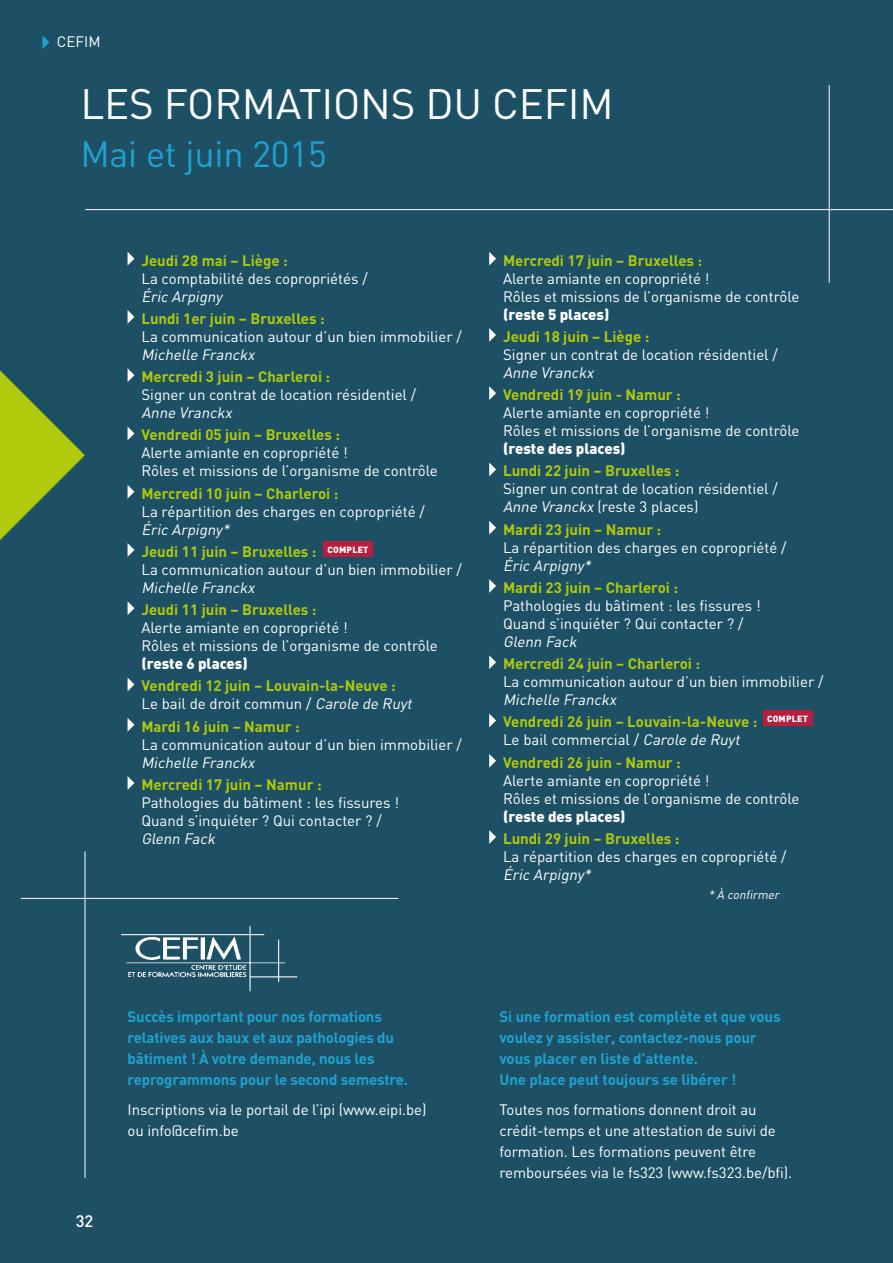
<style>
.page{position:relative;width:893px;height:1263px;background:#1e5065}
.page>*{position:absolute;margin:0;border:0;box-sizing:border-box;transform-origin:0 0}
.t1{font:42px "DIN";letter-spacing:-.005em;color:#fff}
.t2{font:36px "DIN";letter-spacing:-.005em;color:#1fa2d0}
.t3{font:500 16.5px "DIN";color:#fff}
.t4{font:15px/18px "DIN";color:#fff}
.t5{font:700 15px/18px "DIN";color:#afca0b}
.t6{font:700 15px/21px "DIN";letter-spacing:-.01em;color:#1fa2d0}
.t7{font:italic 15px "DIN";color:#fff}
.t8{font:900 15px "DIN";color:#fff}
.t9{font:italic 12px "DIN";color:#fff}
.t10{font:900 8.85px "DIN";letter-spacing:.025em;color:#fff}
.s1{font-weight:400;color:#fff}
.s2{font-weight:400;font-style:italic;color:#fff}
.s3{font-style:italic}
</style>
<div class="page">
<svg style="left:0;top:370px;width:85px;height:170px"></svg>
<svg style="left:43px;top:36px;width:6px;height:13px"></svg>
<svg style="left:128px;top:252px;width:6px;height:13px"></svg>
<svg style="left:128px;top:310px;width:6px;height:14px"></svg>
<svg style="left:128px;top:369px;width:6px;height:13px"></svg>
<svg style="left:128px;top:427px;width:6px;height:13px"></svg>
<svg style="left:128px;top:485px;width:6px;height:13px"></svg>
<svg style="left:128px;top:543px;width:6px;height:14px"></svg>
<svg style="left:128px;top:602px;width:6px;height:13px"></svg>
<svg style="left:128px;top:678px;width:6px;height:13px"></svg>
<svg style="left:128px;top:718px;width:6px;height:13px"></svg>
<svg style="left:128px;top:776px;width:6px;height:14px"></svg>
<svg style="left:489px;top:252px;width:7px;height:14px"></svg>
<svg style="left:489px;top:328px;width:7px;height:14px"></svg>
<svg style="left:489px;top:386px;width:7px;height:14px"></svg>
<svg style="left:489px;top:463px;width:7px;height:13px"></svg>
<svg style="left:489px;top:521px;width:7px;height:14px"></svg>
<svg style="left:489px;top:579px;width:7px;height:14px"></svg>
<svg style="left:489px;top:655px;width:7px;height:14px"></svg>
<svg style="left:489px;top:714px;width:7px;height:13px"></svg>
<svg style="left:489px;top:754px;width:7px;height:14px"></svg>
<svg style="left:489px;top:830px;width:7px;height:14px"></svg>
<hr style="left:85px;top:209px;width:808px;height:1px;background:#fff">
<hr style="left:21px;top:898px;width:377px;height:1px;background:#fff">
<hr style="left:85px;top:851px;width:1px;height:327px;background:#fff">
<hr style="left:829px;top:85px;width:1px;height:198px;background:#fff">
<img style="left:121px;top:926px;width:177px;height:66px">
<div style="left:323px;top:541px;width:50px;height:16px;background:#b71e3f"></div>
<div style="left:763px;top:710px;width:49px;height:16px;background:#b71e3f"></div>
<p class="t4" style="left:57px;top:32px;width:45px">CEFIM</p>
<h1 class="t1" style="left:80px;top:78px;width:535px">LES FORMATIONS DU CEFIM</h1>
<h2 class="t2" style="left:80px;top:131px;width:248px">Mai et juin 2015</h2>
<p class="t5" style="left:141px;top:250px;width:148px">Jeudi 28 mai – Liège :</p>
<p class="t4" style="left:141px;top:269px;width:228px">La comptabilité des copropriétés /</p>
<p class="t7" style="left:141px;top:287px;width:86px">Éric Arpigny</p>
<p class="t5" style="left:141px;top:309px;width:185px">Lundi 1er juin – Bruxelles :</p>
<p class="t4" style="left:141px;top:327px;width:322px">La communication autour d’un bien immobilier /</p>
<p class="t7" style="left:141px;top:345px;width:118px">Michelle Franckx</p>
<p class="t5" style="left:141px;top:367px;width:190px">Mercredi 3 juin – Charleroi :</p>
<p class="t4" style="left:141px;top:385px;width:276px">Signer un contrat de location résidentiel /</p>
<p class="t7" style="left:141px;top:403px;width:95px">Anne Vranckx</p>
<p class="t5" style="left:141px;top:425px;width:200px">Vendredi 05 juin – Bruxelles :</p>
<p class="t4" style="left:141px;top:444px;width:298px">Alerte amiante en copropriété !<br>Rôles et missions de l’organisme de contrôle</p>
<p class="t5" style="left:141px;top:483px;width:198px">Mercredi 10 juin – Charleroi :</p>
<p class="t4" style="left:141px;top:502px;width:285px">La répartition des charges en copropriété /</p>
<p class="t7" style="left:141px;top:520px;width:93px">Éric Arpigny*</p>
<p class="t5" style="left:141px;top:542px;width:177px">Jeudi 11 juin – Bruxelles :</p>
<p class="t4" style="left:141px;top:560px;width:322px">La communication autour d’un bien immobilier /</p>
<p class="t7" style="left:141px;top:578px;width:118px">Michelle Franckx</p>
<p class="t5" style="left:141px;top:600px;width:177px">Jeudi 11 juin – Bruxelles :</p>
<p class="t4" style="left:141px;top:618px;width:298px">Alerte amiante en copropriété !<br>Rôles et missions de l’organisme de contrôle</p>
<p class="t8" style="left:141px;top:654px;width:108px">(reste 6 places)</p>
<p class="t5" style="left:141px;top:676px;width:275px">Vendredi 12 juin – Louvain-la-Neuve :<br><span class="s1">Le bail de droit commun /</span> <span class="s2">Carole de Ruyt</span></p>
<p class="t5" style="left:141px;top:716px;width:160px">Mardi 16 juin – Namur :</p>
<p class="t4" style="left:141px;top:735px;width:322px">La communication autour d’un bien immobilier /</p>
<p class="t7" style="left:141px;top:753px;width:118px">Michelle Franckx</p>
<p class="t5" style="left:141px;top:775px;width:182px">Mercredi 17 juin – Namur :</p>
<p class="t4" style="left:141px;top:793px;width:259px">Pathologies du bâtiment : les fissures !<br>Quand s’inquiéter ? Qui contacter ? /</p>
<p class="t7" style="left:141px;top:829px;width:78px">Glenn Fack</p>
<p class="t10" style="left:328px;top:544px;width:43px">COMPLET</p>
<p class="t5" style="left:503px;top:250px;width:201px">Mercredi 17 juin – Bruxelles :</p>
<p class="t4" style="left:503px;top:269px;width:298px">Alerte amiante en copropriété !<br>Rôles et missions de l’organisme de contrôle</p>
<p class="t8" style="left:503px;top:304px;width:108px">(reste 5 places)</p>
<p class="t5" style="left:503px;top:327px;width:148px">Jeudi 18 juin – Liège :</p>
<p class="t4" style="left:503px;top:345px;width:276px">Signer un contrat de location résidentiel /</p>
<p class="t7" style="left:503px;top:363px;width:95px">Anne Vranckx</p>
<p class="t5" style="left:503px;top:385px;width:179px">Vendredi 19 juin - Namur :</p>
<p class="t4" style="left:503px;top:403px;width:298px">Alerte amiante en copropriété !<br>Rôles et missions de l’organisme de contrôle</p>
<p class="t8" style="left:503px;top:439px;width:124px">(reste des places)</p>
<p class="t5" style="left:503px;top:461px;width:178px">Lundi 22 juin – Bruxelles :</p>
<p class="t4" style="left:503px;top:480px;width:276px">Signer un contrat de location résidentiel /<br><span class="s3">Anne Vranckx</span> (reste 3 places)</p>
<p class="t5" style="left:503px;top:519px;width:160px">Mardi 23 juin – Namur :</p>
<p class="t4" style="left:503px;top:538px;width:285px">La répartition des charges en copropriété /</p>
<p class="t7" style="left:503px;top:556px;width:93px">Éric Arpigny*</p>
<p class="t5" style="left:503px;top:578px;width:177px">Mardi 23 juin – Charleroi :</p>
<p class="t4" style="left:503px;top:596px;width:259px">Pathologies du bâtiment : les fissures !<br>Quand s’inquiéter ? Qui contacter ? /</p>
<p class="t7" style="left:503px;top:632px;width:78px">Glenn Fack</p>
<p class="t5" style="left:503px;top:654px;width:198px">Mercredi 24 juin – Charleroi :</p>
<p class="t4" style="left:503px;top:672px;width:322px">La communication autour d’un bien immobilier /</p>
<p class="t7" style="left:503px;top:690px;width:118px">Michelle Franckx</p>
<p class="t5" style="left:503px;top:712px;width:256px">Vendredi 26 juin – Louvain-la-Neuve :<br><span class="s1">Le bail commercial /</span> <span class="s2">Carole de Ruyt</span></p>
<p class="t5" style="left:503px;top:752px;width:179px">Vendredi 26 juin - Namur :</p>
<p class="t4" style="left:503px;top:771px;width:298px">Alerte amiante en copropriété !<br>Rôles et missions de l’organisme de contrôle</p>
<p class="t8" style="left:503px;top:806px;width:124px">(reste des places)</p>
<p class="t5" style="left:503px;top:829px;width:178px">Lundi 29 juin – Bruxelles :</p>
<p class="t4" style="left:503px;top:847px;width:285px">La répartition des charges en copropriété /</p>
<p class="t7" style="left:503px;top:865px;width:93px">Éric Arpigny*</p>
<p class="t10" style="left:767px;top:713px;width:43px">COMPLET</p>
<p class="t9" style="left:708px;top:887px;width:75px">* À confirmer</p>
<p class="t3" style="left:76px;top:1211px;width:19px">32</p>
<p class="t6" style="left:128px;top:1006px;width:282px">Succès important pour nos formations relatives aux baux et aux pathologies du bâtiment ! À votre demande, nous les reprogrammons pour le second semestre.</p>
<p class="t4" style="left:128px;top:1099px;width:300px;line-height:21px">Inscriptions via le portail de l’ipi (www.eipi.be) ou info@cefim.be</p>
<p class="t6" style="left:499px;top:1006px;width:283px">Si une formation est complète et que vous voulez y assister, contactez-nous pour vous placer en liste d’attente.<br>Une place peut toujours se libérer !</p>
<p class="t4" style="left:499px;top:1099px;width:294px;line-height:21px">Toutes nos formations donnent droit au crédit-temps et une attestation de suivi de formation. Les formations peuvent être remboursées via le fs323 (www.fs323.be/bfi).</p>
</div>
